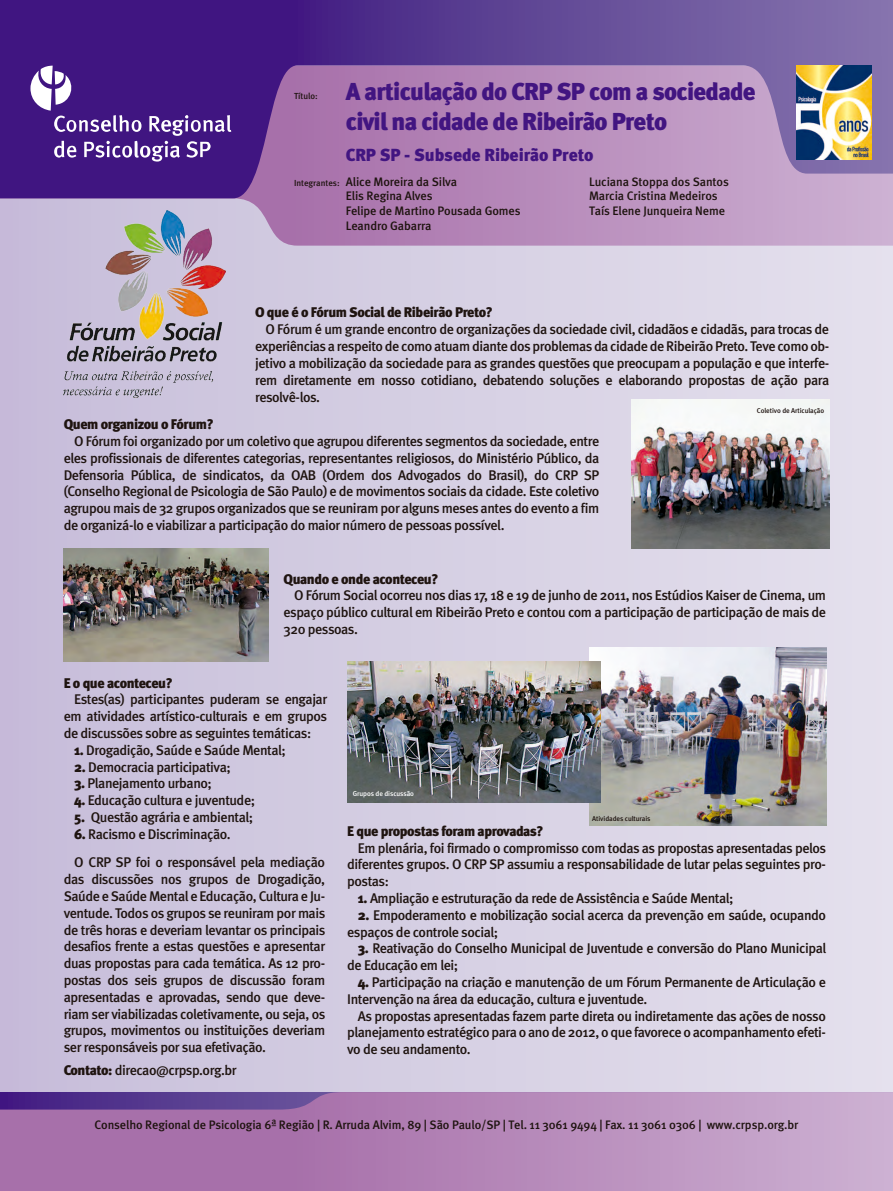
<style>
.page{position:relative;width:893px;height:1191px;background:#fff}
.page>*{position:absolute;margin:0;border:0;box-sizing:border-box;transform-origin:0 0}
.t1{font:900 24.5px/29.4px "Meta";letter-spacing:-.03em;color:#421581}
.t2{font:900 17.5px "Meta";letter-spacing:-.005em;color:#421581}
.t3{font:500 14px/16.8px "Meta";letter-spacing:-.03em;color:#1f1410;text-align:justify}
.t4{font:900 14px "Meta";letter-spacing:-.03em;color:#1f1410}
.t5{font:500 12.25px/14.7px "Meta";letter-spacing:-.01em;color:#1f1410}
.t6{font:500 8.75px "Meta";color:#1f1410}
.t7{font:500 7px "Meta";letter-spacing:-.01em;color:#1f1410}
.t8{font:500 7px "Meta";letter-spacing:-.01em;color:#fff}
.s1{font-family:"Meta Black Caps";font-weight:400}
.s2{font-weight:900}
</style>
<div class="page">
<div style="left:0;top:0;width:893px;height:1191px;background:linear-gradient(to right,#c7bdd9,#e5e1ed)"></div>
<svg style="left:0;top:198px;width:893px;height:48px;background:#bc98c3"></svg>
<svg style="left:0;top:0;width:893px;height:198px;background:#835da3"></svg>
<svg style="left:0;top:1092px;width:893px;height:99px;background:#ae82b5"></svg>
<img style="left:631px;top:400px;width:198px;height:148px">
<svg style="left:30px;top:66px;width:201px;height:96px;background:#5c3894"></svg>
<img style="left:796px;top:66px;width:75px;height:93px">
<img style="left:64px;top:211px;width:161px;height:186px">
<img style="left:64px;top:548px;width:204px;height:113px">
<img style="left:589px;top:647px;width:237px;height:178px">
<img style="left:347px;top:661px;width:254px;height:141px">
<p class="t6" style="left:294px;top:91px;width:25px">Título:</p>
<h1 class="t1" style="left:346px;top:77px;width:411px">A articulação do CRP SP com a sociedade civil na cidade de Ribeirão Preto</h1>
<p class="t2" style="left:346px;top:144px;width:249px">CRP SP - Subsede Ribeirão Preto</p>
<p class="t5" style="left:346px;top:174px;width:176px">Alice Moreira da Silva<br>Elis Regina Alves<br>Felipe de Martino Pousada Gomes<br>Leandro Gabarra</p>
<p class="t6" style="left:294px;top:178px;width:47px">Integrantes:</p>
<p class="t5" style="left:589px;top:174px;width:141px">Luciana Stoppa dos Santos<br>Marcia Cristina Medeiros<br>Taís Elene Junqueira Neme</p>
<p class="t4" style="left:255px;top:304px;width:239px">O que é o Fórum Social de Ribeirão Preto?</p>
<p class="t3" style="left:255px;top:321px;width:576px;text-indent:10px">O Fórum é um grande encontro de organizações da sociedade civil, cidadãos e cidadãs, para trocas de experiências a respeito de como atuam diante dos problemas da cidade de Ribeirão Preto. Teve como ob&shy;jetivo a mobilização da sociedade para as grandes questões que preocupam a população e que interfe&shy;rem diretamente em nosso cotidiano, debatendo soluções e elaborando propostas de ação para resolvê-los.</p>
<p class="t4" style="left:64px;top:416px;width:151px">Quem organizou o Fórum?</p>
<p class="t3" style="left:64px;top:432px;width:537px;text-indent:10px">O Fórum foi organizado por um coletivo que agrupou diferentes segmentos da sociedade, entre eles profissionais de diferentes categorias, representantes religiosos, do Ministério Público, da Defensoria Pública, de sindicatos, da OAB (Ordem dos Advogados do Brasil), do CRP SP (Conselho Regional de Psicologia de São Paulo) e de movimentos sociais da cidade. Este coletivo agrupou mais de 32 grupos organizados que se reuniram por alguns meses antes do evento a fim de organizá-lo e viabilizar a participação do maior número de pessoas possível.</p>
<p class="t7" style="left:757px;top:406px;width:69px">Coletivo de Articulação</p>
<p class="t4" style="left:284px;top:570px;width:156px">Quando e onde aconteceu?</p>
<p class="t3" style="left:284px;top:587px;width:544px;text-indent:10px">O Fórum Social ocorreu nos dias 17, 18 e 19 de junho de 2011, nos Estúdios Kaiser de Cinema, um espaço público cultural em Ribeirão Preto e contou com a participação de participação de mais de 320 pessoas.</p>
<p class="t4" style="left:64px;top:674px;width:110px">E o que aconteceu?</p>
<p class="t3" style="left:64px;top:691px;width:265px;text-indent:10px">Estes(as) participantes puderam se engajar em atividades artístico-culturais e em grupos de discussões sobre as seguintes temáticas:</p>
<p class="t3" style="left:74px;top:741px;width:213px"><span class="s1">1.</span> Drogadição, Saúde e Saúde Mental;</p>
<p class="t3" style="left:74px;top:758px;width:158px"><span class="s1">2.</span> Democracia participativa;</p>
<p class="t3" style="left:74px;top:775px;width:139px"><span class="s1">3.</span> Planejamento urbano;</p>
<p class="t3" style="left:74px;top:792px;width:182px"><span class="s1">4.</span> Educação cultura e juventude;</p>
<p class="t3" style="left:74px;top:808px;width:180px"><span class="s1">5.</span> Questão agrária e ambiental;</p>
<p class="t3" style="left:74px;top:825px;width:158px"><span class="s1">6.</span> Racismo e Discriminação.</p>
<p class="t4" style="left:347px;top:822px;width:198px">E que propostas foram aprovadas?</p>
<p class="t3" style="left:347px;top:839px;width:480px;text-indent:10px">Em plenária, foi firmado o compromisso com todas as propostas apresentadas pelos diferentes grupos. O CRP SP assumiu a responsabilidade de lutar pelas seguintes pro&shy;postas:</p>
<p class="t3" style="left:358px;top:889px;width:377px"><span class="s1">1.</span> Ampliação e estruturação da rede de Assistência e Saúde Mental;</p>
<p class="t3" style="left:347px;top:906px;width:480px;text-indent:10px"><span class="s1">2.</span> Empoderamento e mobilização social acerca da prevenção em saúde, ocupando espaços de controle social;</p>
<p class="t3" style="left:347px;top:940px;width:480px;text-indent:10px"><span class="s1">3.</span> Reativação do Conselho Municipal de Juventude e conversão do Plano Municipal de Educação em lei;</p>
<p class="t3" style="left:347px;top:973px;width:480px;text-indent:10px"><span class="s1">4.</span> Participação na criação e manutenção de um Fórum Permanente de Articulação e<br>Intervenção na área da educação, cultura e juventude.</p>
<p class="t3" style="left:347px;top:1007px;width:480px;text-indent:10px">As propostas apresentadas fazem parte direta ou indiretamente das ações de nosso planejamento estratégico para o ano de 2012, o que favorece o acompanhamento efeti&shy;vo de seu andamento.</p>
<p class="t3" style="left:64px;top:1061px;width:174px"><span class="s2">Contato:</span> direcao@crpsp.org.br</p>
<p class="t8" style="left:353px;top:789px;width:63px">Grupos de discussão</p>
<p class="t7" style="left:592px;top:814px;width:60px">Atividades culturais</p>
<p class="t3" style="left:64px;top:854px;width:263px;text-indent:10px">O CRP SP foi o responsável pela mediação das discussões nos grupos de Drogadição, Saúde e Saúde Mental e Educação, Cultura e Ju&shy;ventude. Todos os grupos se reuniram por mais de três horas e deveriam levantar os principais desafios frente a estas questões e apresentar duas propostas para cada temática. As 12 pro&shy;postas dos seis grupos de discussão foram apresentadas e aprovadas, sendo que deve&shy;riam ser viabilizadas coletivamente, ou seja, os grupos, movimentos ou instituições deveriam ser responsáveis por sua efetivação.</p>
<p class="t5" style="left:94px;top:1117px;width:706px">Conselho Regional de Psicologia 6ª Região | R. Arruda Alvim, 89 | São Paulo/SP | Tel. 11 3061 9494 | Fax. 11 3061 0306 | www.crpsp.org.br</p>
</div>
